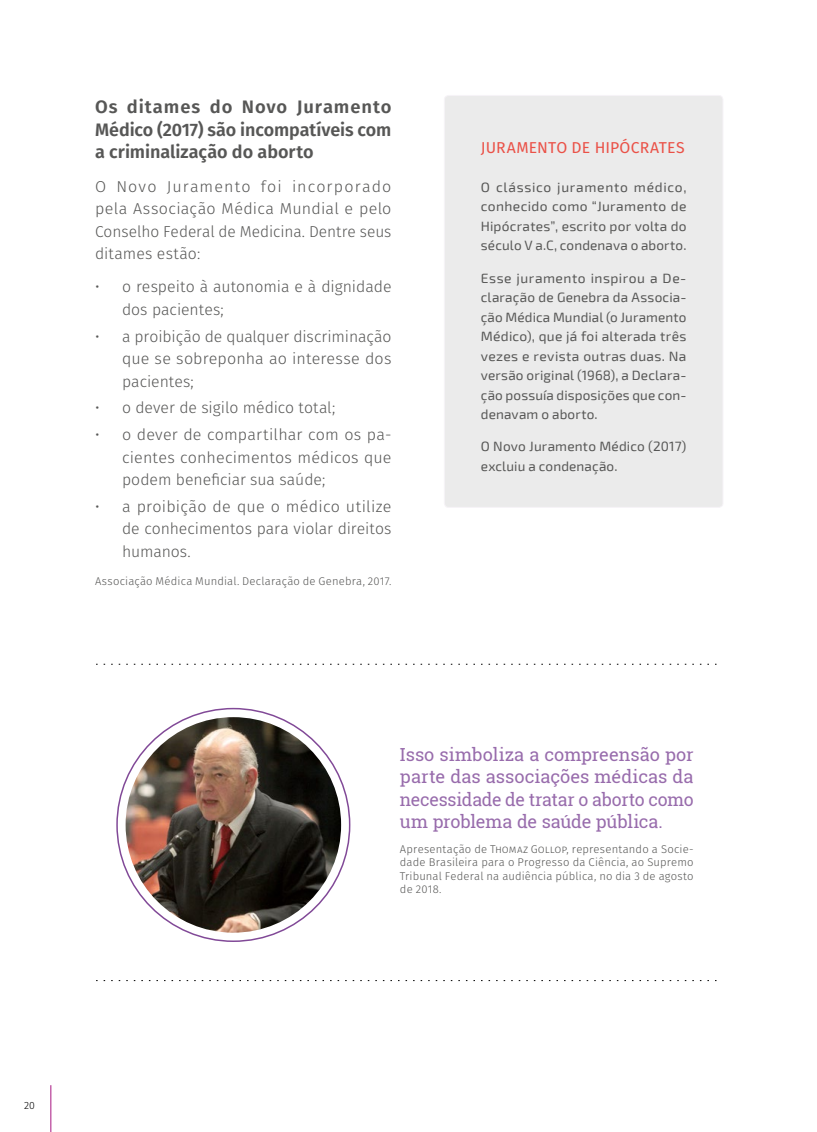
<style>
.page{position:relative;width:817px;height:1132px;background:#fff}
.page>*{position:absolute;margin:0;border:0;box-sizing:border-box;transform-origin:0 0}
.t1{font:18px/22.5px "Roboto Slab";letter-spacing:-.015em;color:#986cac;text-align:justify}
.t2{font:600 18px/22.5px "Fira Sans";letter-spacing:-.005em;color:#575756;text-align:justify}
.t3{font:300 15.75px/22.5px "Fira Sans";color:#575756;text-align:justify}
.t4{font:15.75px "Fira Sans";letter-spacing:.01em;color:#ea5147}
.t5{font:13.5px/19.5px "Exo 2";letter-spacing:.015em;color:#575756}
.t6{font:300 11.25px/13.5px "Fira Sans";letter-spacing:.01em;color:#575756;text-align:justify}
.t7{font:300 10.5px "Fira Sans";color:#000}
</style>
<div class="page">
<hr style="left:51px;top:1084px;width:1px;height:47px;background:#a71681">
<div style="left:444px;top:95px;width:278px;height:412px;background:#ebebeb;border-radius:4px"></div>
<div style="left:444px;top:95px;width:279px;height:412px;border:1px solid #a985b3;border-radius:4px"></div>
<svg style="left:96px;top:663px;width:620px;height:1px"></svg>
<img style="left:126px;top:717px;width:215px;height:215px;border-radius:108px">
<p class="t2" style="left:95px;top:95px;width:298px">Os ditames do Novo Juramento Médico (2017) são incompatíveis com a criminalização do aborto</p>
<p class="t3" style="left:95px;top:175px;width:298px">O Novo Juramento foi incorporado pela Associação Médica Mundial e pelo Conselho Federal de Medicina. Dentre seus ditames estão:</p>
<p class="t3" style="left:122px;top:275px;width:271px;text-indent:-27px">• o respeito à autonomia e à dignidade dos pacientes;</p>
<p class="t3" style="left:122px;top:324px;width:271px;text-indent:-27px">• a proibição de qualquer discriminação que se sobreponha ao interesse dos pacientes;</p>
<p class="t3" style="left:95px;top:396px;width:242px">• o dever de sigilo médico total;</p>
<p class="t3" style="left:122px;top:423px;width:271px;text-indent:-27px">• o dever de compartilhar com os pa&shy;cientes conhecimentos médicos que podem beneficiar sua saúde;</p>
<p class="t3" style="left:122px;top:495px;width:271px;text-indent:-27px">• a proibição de que o médico utilize de conhecimentos para violar direitos humanos.</p>
<p class="t6" style="left:95px;top:574px;width:298px">Associação Médica Mundial. Declaração de Genebra, 2017.</p>
<p class="t4" style="left:481px;top:136px;width:205px">JURAMENTO DE HIPÓCRATES</p>
<p class="t5" style="left:480px;top:177px;width:207px;text-align:justify">O clássico juramento médico, conhecido como “Juramento de Hipócrates”, escrito por volta do século V a.C, condenava o aborto.</p>
<p class="t5" style="left:480px;top:268px;width:207px">Esse juramento inspirou a De&shy;claração de Genebra da Associa&shy;ção Médica Mundial (o Juramento<br>Médico), que já foi alterada três vezes e revista outras duas. Na versão original (1968), a Declara&shy;ção possuía disposições que con&shy;denavam o aborto.</p>
<p class="t5" style="left:480px;top:437px;width:207px">O Novo Juramento Médico (2017) excluiu a condenação.</p>
<p class="t1" style="left:400px;top:742px;width:295px">Isso simboliza a compreensão por parte das associações médicas da necessidade de tratar o aborto como um problema de saúde pública.</p>
<p class="t6" style="left:400px;top:841px;width:295px">Apresentação de Thomaz Gollop, representando a Socie&shy;dade Brasileira para o Progresso da Ciência, ao Supremo Tribunal Federal na audiência pública, no dia 3 de agosto de 2018.</p>
<p class="t7" style="left:24px;top:1097px;width:12px">20</p>
</div>
